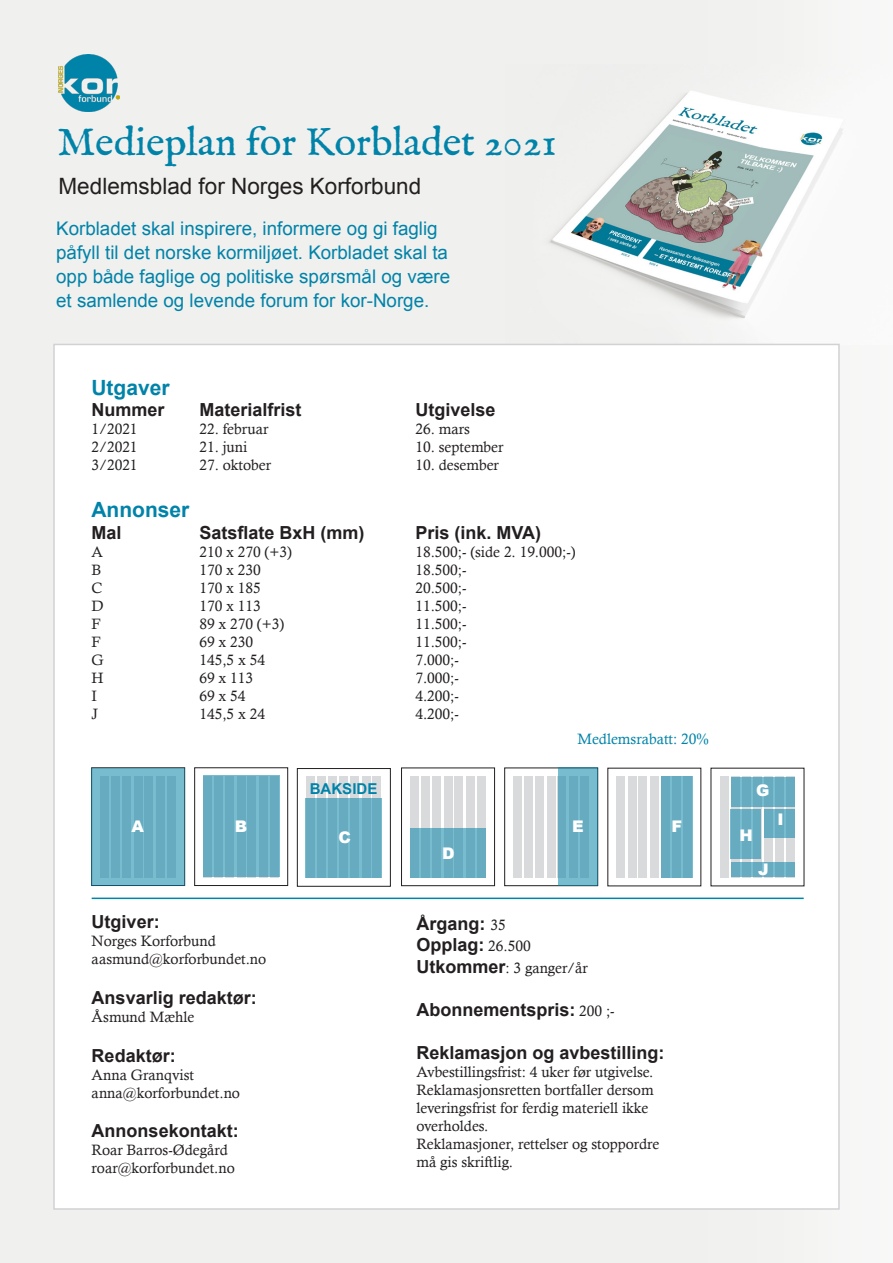
<style>
.page{position:relative;width:893px;height:1263px;background:#fff}
.page>*{position:absolute;margin:0;border:0;box-sizing:border-box;transform-origin:0 0}
.t1{font:40.5px "IM FELL English PRO Roman";color:#0083a9}
.t2{font:22.5px "Arial";color:#231f20}
.t3{font:700 21px "Arial";color:#0083a9}
.t4{font:18.75px/24px "Arial";color:#0083a9}
.t5{font:700 18px "Arial";color:#231f20}
.t6{font:900 16.05px "Arial";color:#fff}
.t7{font:15px "Calisto";color:#231f20}
.t8{font:15px "Calisto";color:#0083a9}
.t9{font:700 15px "Arial";color:#0083a9}
.s1{font-family:"Calisto";font-weight:400;font-size:15px}
.s2{font-family:"Arial";font-weight:700;font-size:18px}
</style>
<div class="page">
<div style="left:502px;top:0;width:391px;height:1263px;background:#f7f7f6"></div>
<div style="left:0;top:0;width:502px;height:1263px;background:#f0f0ee"></div>
<img style="left:505px;top:65px;width:318px;height:279px">
<div style="left:53px;top:344px;width:787px;height:866px;background:#fff;border:2px solid #d1d2d4"></div>
<svg style="left:92px;top:768px;width:93px;height:118px;fill:#78bcd0"></svg>
<div style="left:100px;top:776px;width:9px;height:101px;background:#66abc0"></div>
<div style="left:111px;top:776px;width:9px;height:101px;background:#66abc0"></div>
<div style="left:122px;top:776px;width:9px;height:101px;background:#66abc0"></div>
<div style="left:134px;top:776px;width:8px;height:101px;background:#66abc0"></div>
<div style="left:145px;top:776px;width:8px;height:101px;background:#66abc0"></div>
<div style="left:156px;top:776px;width:9px;height:101px;background:#66abc0"></div>
<div style="left:167px;top:776px;width:8px;height:101px;background:#66abc0"></div>
<div style="left:617px;top:776px;width:8px;height:102px;background:#d9dadc"></div>
<div style="left:628px;top:776px;width:8px;height:102px;background:#d9dadc"></div>
<div style="left:639px;top:776px;width:8px;height:102px;background:#d9dadc"></div>
<div style="left:650px;top:776px;width:9px;height:102px;background:#d9dadc"></div>
<div style="left:661px;top:776px;width:8px;height:102px;background:#66abc0"></div>
<div style="left:672px;top:776px;width:9px;height:102px;background:#66abc0"></div>
<div style="left:683px;top:776px;width:9px;height:102px;background:#66abc0"></div>
<svg style="left:669px;top:776px;width:24px;height:101px"></svg>
<div style="left:195px;top:768px;width:93px;height:118px;border:1px solid #231f20"></div>
<svg style="left:203px;top:776px;width:76px;height:101px;fill:#66abc0"></svg>
<div style="left:401px;top:768px;width:94px;height:118px;border:1px solid #231f20"></div>
<div style="left:410px;top:776px;width:9px;height:101px;background:#d9dadc"></div>
<div style="left:421px;top:776px;width:9px;height:101px;background:#d9dadc"></div>
<div style="left:432px;top:776px;width:9px;height:101px;background:#d9dadc"></div>
<div style="left:444px;top:776px;width:8px;height:101px;background:#d9dadc"></div>
<div style="left:455px;top:776px;width:8px;height:101px;background:#d9dadc"></div>
<div style="left:466px;top:776px;width:9px;height:101px;background:#d9dadc"></div>
<div style="left:477px;top:776px;width:8px;height:101px;background:#d9dadc"></div>
<svg style="left:410px;top:828px;width:76px;height:50px;fill:#66abc0"></svg>
<div style="left:720px;top:776px;width:8px;height:102px;background:#d9dadc"></div>
<svg style="left:731px;top:776px;width:8px;height:102px"></svg>
<svg style="left:742px;top:776px;width:8px;height:102px"></svg>
<svg style="left:753px;top:776px;width:9px;height:102px"></svg>
<div style="left:764px;top:776px;width:8px;height:102px;background:#d9dadc"></div>
<div style="left:776px;top:776px;width:8px;height:102px;background:#d9dadc"></div>
<div style="left:786px;top:776px;width:9px;height:102px;background:#d9dadc"></div>
<svg style="left:731px;top:777px;width:64px;height:29px;fill:#66abc0"></svg>
<svg style="left:731px;top:862px;width:64px;height:15px"></svg>
<svg style="left:764px;top:809px;width:31px;height:29px"></svg>
<svg style="left:513px;top:776px;width:45px;height:102px"></svg>
<div style="left:513px;top:776px;width:9px;height:101px;background:#d9dadc"></div>
<div style="left:525px;top:776px;width:8px;height:101px;background:#d9dadc"></div>
<div style="left:536px;top:776px;width:8px;height:101px;background:#d9dadc"></div>
<div style="left:547px;top:776px;width:8px;height:101px;background:#d9dadc"></div>
<div style="left:558px;top:768px;width:40px;height:118px;background:linear-gradient(to right,#69aec2,#73b7cb)"></div>
<img style="left:59px;top:54px;width:60px;height:57px">
<hr style="left:92px;top:897px;width:712px;height:2px;background:#0083a9">
<svg style="left:731px;top:809px;width:30px;height:50px"></svg>
<div style="left:297px;top:768px;width:93px;height:118px;border:1px solid #231f20"></div>
<div style="left:306px;top:777px;width:9px;height:101px;background:#d9dadc"></div>
<div style="left:317px;top:777px;width:9px;height:101px;background:#d9dadc"></div>
<div style="left:328px;top:777px;width:9px;height:101px;background:#d9dadc"></div>
<div style="left:340px;top:777px;width:8px;height:101px;background:#d9dadc"></div>
<div style="left:350px;top:777px;width:9px;height:101px;background:#d9dadc"></div>
<div style="left:362px;top:777px;width:8px;height:101px;background:#d9dadc"></div>
<div style="left:373px;top:777px;width:8px;height:101px;background:#d9dadc"></div>
<svg style="left:306px;top:798px;width:76px;height:80px;fill:#66abc0"></svg>
<p class="t1" style="left:58px;top:119px;width:501px">Medieplan for Korbladet 2021</p>
<p class="t2" style="left:59px;top:171px;width:364px">Medlemsblad for Norges Korforbund</p>
<p class="t4" style="left:56px;top:216px;width:395px">Korbladet skal inspirere, informere og gi faglig påfyll til det norske kormiljøet. Korbladet skal ta opp både faglige og politiske spørsmål og være et samlende og levende forum for kor-Norge.</p>
<p class="t3" style="left:91px;top:374px;width:80px">Utgaver</p>
<p class="t5" style="left:91px;top:398px;width:75px">Nummer</p>
<p class="t5" style="left:199px;top:398px;width:104px">Materialfrist</p>
<p class="t5" style="left:415px;top:398px;width:82px">Utgivelse</p>
<p class="t7" style="left:91px;top:421px;width:48px">1/2021</p>
<p class="t7" style="left:199px;top:421px;width:71px">22. februar</p>
<p class="t7" style="left:415px;top:421px;width:56px">26. mars</p>
<p class="t7" style="left:91px;top:439px;width:48px">2/2021</p>
<p class="t7" style="left:199px;top:439px;width:50px">21. juni</p>
<p class="t7" style="left:415px;top:439px;width:90px">10. september</p>
<p class="t7" style="left:91px;top:457px;width:48px">3/2021</p>
<p class="t7" style="left:199px;top:457px;width:73px">27. oktober</p>
<p class="t7" style="left:415px;top:457px;width:85px">10. desember</p>
<p class="t3" style="left:91px;top:496px;width:100px">Annonser</p>
<p class="t5" style="left:91px;top:521px;width:32px">Mal</p>
<p class="t5" style="left:199px;top:521px;width:167px">Satsflate BxH (mm)</p>
<p class="t5" style="left:415px;top:521px;width:127px">Pris (ink. MVA)</p>
<p class="t7" style="left:91px;top:543px;width:13px">A</p>
<p class="t7" style="left:199px;top:543px;width:94px">210 x 270 (+3)</p>
<p class="t7" style="left:415px;top:543px;width:162px">18.500;- (side 2. 19.000;-)</p>
<p class="t7" style="left:91px;top:561px;width:11px">B</p>
<p class="t7" style="left:199px;top:561px;width:63px">170 x 230</p>
<p class="t7" style="left:415px;top:561px;width:53px">18.500;-</p>
<p class="t7" style="left:91px;top:579px;width:12px">C</p>
<p class="t7" style="left:199px;top:579px;width:63px">170 x 185</p>
<p class="t7" style="left:415px;top:579px;width:53px">20.500;-</p>
<p class="t7" style="left:91px;top:597px;width:14px">D</p>
<p class="t7" style="left:199px;top:597px;width:63px">170 x 113</p>
<p class="t7" style="left:415px;top:597px;width:53px">11.500;-</p>
<p class="t7" style="left:91px;top:615px;width:11px">F</p>
<p class="t7" style="left:199px;top:615px;width:86px">89 x 270 (+3)</p>
<p class="t7" style="left:415px;top:615px;width:53px">11.500;-</p>
<p class="t7" style="left:91px;top:633px;width:11px">F</p>
<p class="t7" style="left:199px;top:633px;width:55px">69 x 230</p>
<p class="t7" style="left:415px;top:633px;width:53px">11.500;-</p>
<p class="t7" style="left:91px;top:651px;width:14px">G</p>
<p class="t7" style="left:199px;top:651px;width:67px">145,5 x 54</p>
<p class="t7" style="left:415px;top:651px;width:45px">7.000;-</p>
<p class="t7" style="left:91px;top:669px;width:14px">H</p>
<p class="t7" style="left:199px;top:669px;width:55px">69 x 113</p>
<p class="t7" style="left:415px;top:669px;width:45px">7.000;-</p>
<p class="t7" style="left:91px;top:687px;width:7px">I</p>
<p class="t7" style="left:199px;top:687px;width:48px">69 x 54</p>
<p class="t7" style="left:415px;top:687px;width:45px">4.200;-</p>
<p class="t7" style="left:91px;top:705px;width:8px">J</p>
<p class="t7" style="left:199px;top:705px;width:67px">145,5 x 24</p>
<p class="t7" style="left:415px;top:705px;width:45px">4.200;-</p>
<p class="t6" style="left:132px;top:815px;width:14px">A</p>
<p class="t6" style="left:235px;top:815px;width:14px">B</p>
<p class="t5" style="left:92px;top:910px;width:70px">Utgiver:</p>
<p class="t7" style="left:92px;top:933px;width:126px">Norges Korforbund</p>
<p class="t7" style="left:92px;top:951px;width:176px">aasmund@korforbundet.no</p>
<p class="t5" style="left:92px;top:986px;width:167px">Ansvarlig redaktør:</p>
<p class="t7" style="left:92px;top:1008px;width:104px">Åsmund Mæhle</p>
<p class="t5" style="left:92px;top:1043px;width:86px">Redaktør:</p>
<p class="t7" style="left:92px;top:1066px;width:104px">Anna Granqvist</p>
<p class="t7" style="left:92px;top:1084px;width:150px">anna@korforbundet.no</p>
<p class="t5" style="left:92px;top:1119px;width:149px">Annonsekontakt:</p>
<p class="t7" style="left:92px;top:1141px;width:138px">Roar Barros-Ødegård</p>
<p class="t7" style="left:92px;top:1159px;width:145px">roar@korforbundet.no</p>
<p class="t9" style="left:310px;top:779px;width:69px">BAKSIDE</p>
<p class="t6" style="left:339px;top:825px;width:14px">C</p>
<p class="t8" style="left:577px;top:730px;width:133px">Medlemsrabatt: 20%</p>
<p class="t6" style="left:442px;top:842px;width:14px">D</p>
<p class="t6" style="left:572px;top:815px;width:13px">E</p>
<p class="t6" style="left:671px;top:815px;width:12px">F</p>
<p class="t5" style="left:416px;top:911px;width:91px">Årgang: <span class="s1">35</span></p>
<p class="t5" style="left:416px;top:933px;width:116px">Opplag: <span class="s1">26.500</span></p>
<p class="t7" style="left:416px;top:959px;width:173px"><span class="s2">Utkommer</span>: 3 ganger/år</p>
<p class="t5" style="left:416px;top:998px;width:200px">Abonnementspris: <span class="s1">200 ;-</span></p>
<p class="t5" style="left:416px;top:1041px;width:250px">Reklamasjon og avbestilling:</p>
<p class="t7" style="left:416px;top:1063px;width:238px">Avbestillingsfrist: 4 uker før utgivelse.</p>
<p class="t7" style="left:416px;top:1081px;width:239px">Reklamasjonsretten bortfaller dersom</p>
<p class="t7" style="left:416px;top:1099px;width:233px">leveringsfrist for ferdig materiell ikke</p>
<p class="t7" style="left:416px;top:1117px;width:74px">overholdes.</p>
<p class="t7" style="left:416px;top:1135px;width:245px">Reklamasjoner, rettelser og stoppordre</p>
<p class="t7" style="left:416px;top:1153px;width:98px">må gis skriftlig.</p>
<p class="t6" style="left:756px;top:779px;width:15px">G</p>
<p class="t6" style="left:740px;top:824px;width:15px">H</p>
<p class="t6" style="left:758px;top:858px;width:12px">J</p>
<p class="t6" style="left:777px;top:807px;width:8px">I</p>
</div>
